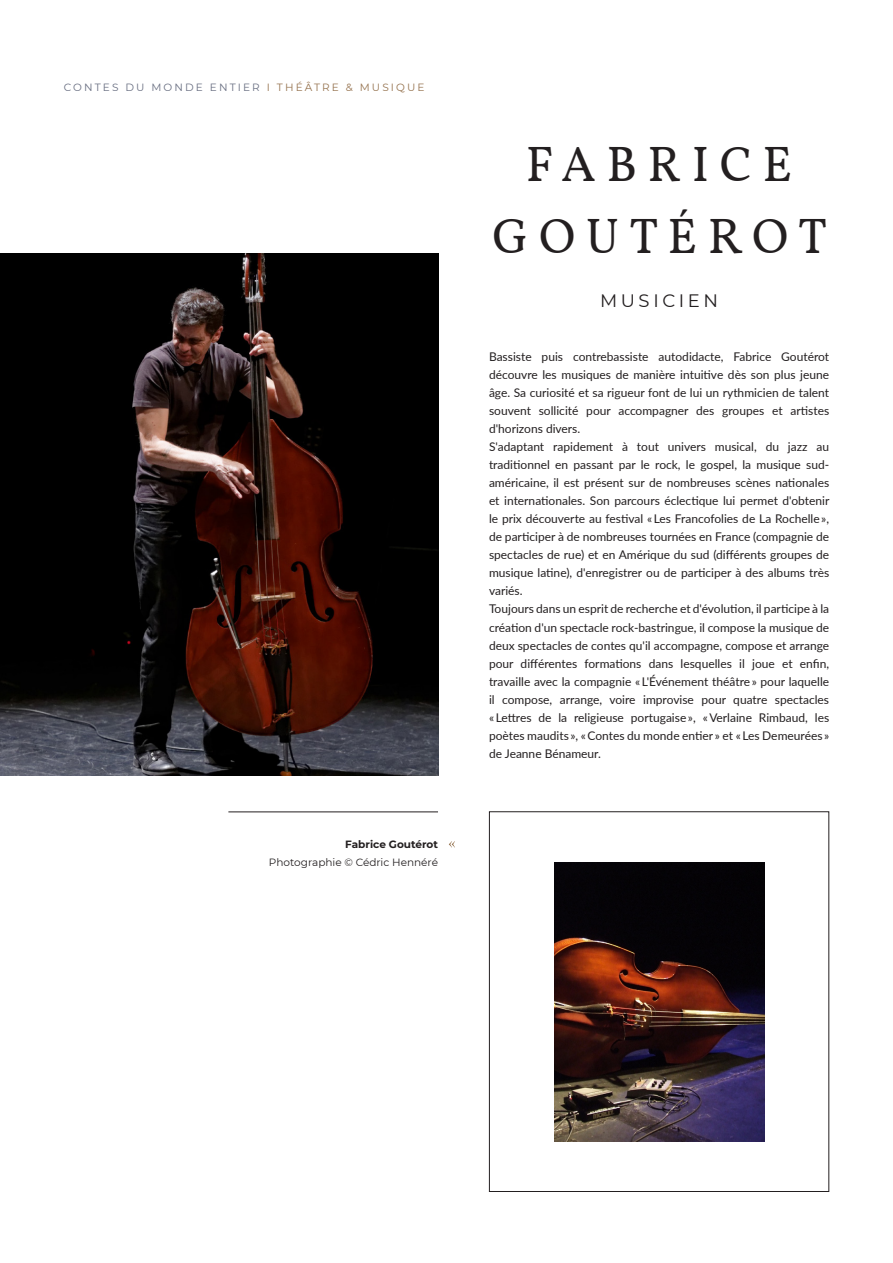
<style>
.page{position:relative;width:893px;height:1263px;background:#fff}
.page>*{position:absolute;margin:0;border:0;box-sizing:border-box;transform-origin:0 0}
.H1_-_Center{font:49.5px/72px "Vollkorn";letter-spacing:.21em;color:#231f20;text-align:center}
.H2_-_Center{font:18px "Montserrat";letter-spacing:.2em;color:#231f20}
.T1_-_Center{font:12px/18px "Lato";color:#231f20;text-align:justify}
.H2_-_Right{font:10.5px "Montserrat";letter-spacing:.2em;color:#676d80}
.D1_-_Left{font:10.5px "Montserrat";color:#231f20}
.D1_-_Left-2{font:700 10.5px "Montserrat";color:#231f20}
.s1{color:#95724e}
</style>
<div class="page">
<img style="left:0;top:253px;width:439px;height:522px">
<div style="left:489px;top:811px;width:340px;height:381px;border:1px solid #231f20"></div>
<hr style="left:228px;top:811px;width:210px;height:1px;background:#231f20">
<svg style="left:449px;top:841px;width:6px;height:6px"></svg>
<img style="left:554px;top:862px;width:210px;height:279px">
<p class="H2_-_Right" style="left:64px;top:80px;width:362px">CONTES DU MONDE ENTIER <span class="s1">I THÉÂTRE &amp; MUSIQUE</span></p>
<p class="D1_-_Left-2" style="left:345px;top:836px;width:94px">Fabrice Goutérot</p>
<p class="D1_-_Left" style="left:269px;top:854px;width:171px">Photographie © Cédric Hennéré</p>
<p class="H1_-_Center" style="left:493px;top:126px;width:336px">FABRICE<br>GOUTÉROT</p>
<p class="H2_-_Center" style="left:600px;top:289px;width:120px">MUSICIEN</p>
<p class="T1_-_Center" style="left:489px;top:348px;width:342px">Bassiste puis contrebassiste autodidacte, Fabrice Goutérot découvre les musiques de manière intuitive dès son plus jeune âge. Sa curiosité et sa rigueur font de lui un rythmicien de talent souvent sollicité pour accompagner des groupes et artistes d'horizons divers.</p>
<p class="T1_-_Center" style="left:489px;top:438px;width:342px">S'adaptant rapidement à tout univers musical, du jazz au traditionnel en passant par le rock, le gospel, la musique sud&shy;américaine, il est présent sur de nombreuses scènes nationales et internationales. Son parcours éclectique lui permet d'obtenir le prix découverte au festival « Les Francofolies de La Rochelle », de participer à de nombreuses tournées en France (compagnie de spectacles de rue) et en Amérique du sud (différents groupes de musique latine), d'enregistrer ou de participer à des albums très variés.</p>
<p class="T1_-_Center" style="left:489px;top:600px;width:342px">Toujours dans un esprit de recherche et d'évolution, il participe à la création d'un spectacle rock-bastringue, il compose la musique de deux spectacles de contes qu'il accompagne, compose et arrange pour différentes formations dans lesquelles il joue et enfin, travaille avec la compagnie « L'Événement théâtre » pour laquelle il compose, arrange, voire improvise pour quatre spectacles « Lettres de la religieuse portugaise », « Verlaine Rimbaud, les poètes maudits », « Contes du monde entier » et « Les Demeurées » de Jeanne Bénameur.</p>
</div>
